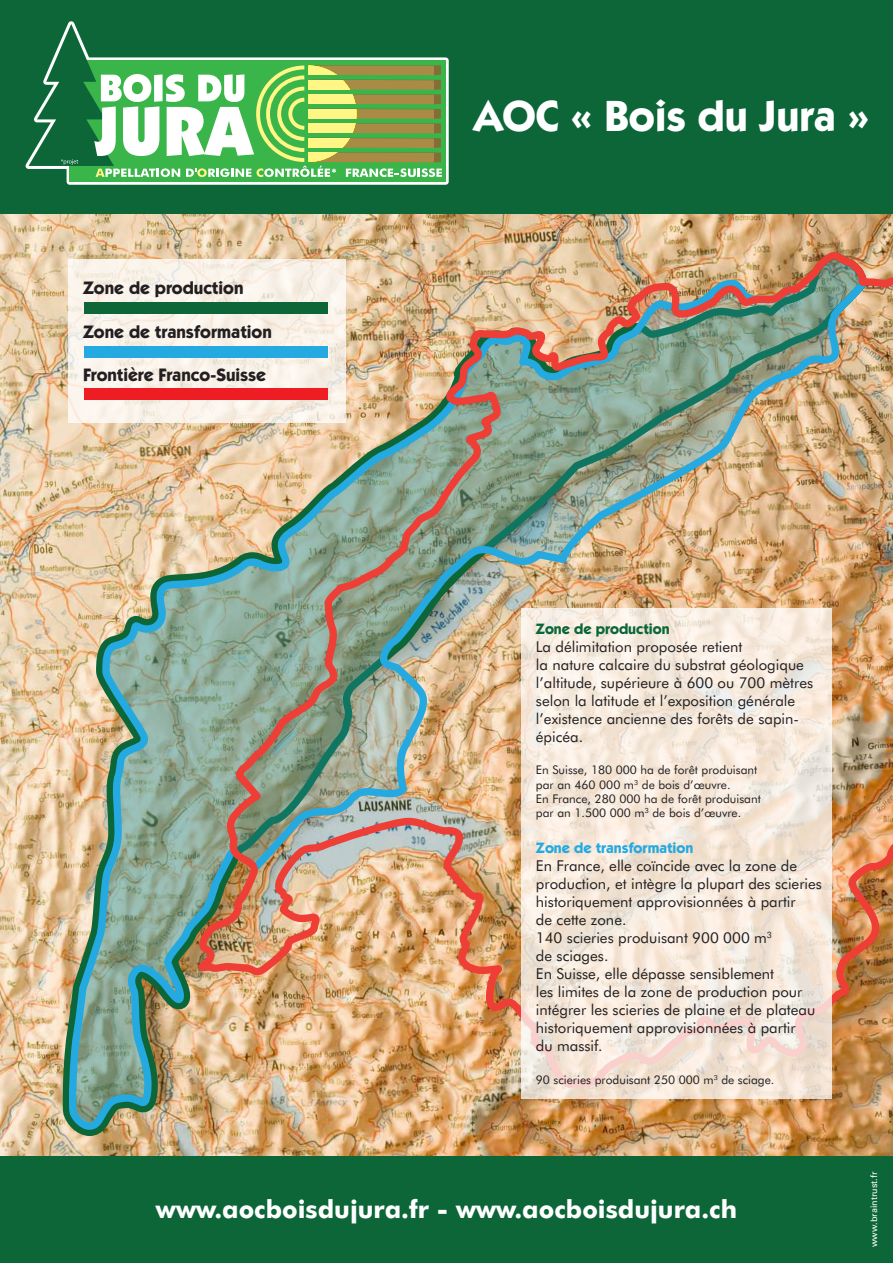
<style>
.page{position:relative;width:893px;height:1263px;background:#0c6638}
.page>*{position:absolute;margin:0;border:0;box-sizing:border-box;transform-origin:0 0}
.t1{font:700 43.5px "Kabel IT Cby BT";color:#fff}
.t2{font:700 25.05px "Futura BT";color:#fff}
.t3{font:700 18px "Kabel IT Cby BT";color:#231f20}
.t4{font:15px/18px "Futura BT";color:#231f20}
.t5{font:700 15px "Kabel IT Cby BT";color:#24aae1}
.t6{font:700 15px "Kabel IT Cby BT";color:#0c6638}
.t7{font:12px "Futura BT";color:#231f20}
.t8{font:9px "Univers";color:#fff}
</style>
<div class="page">
<img style="left:0;top:214px;width:893px;height:941px">
<img style="left:65px;top:274px;width:741px;height:862px">
<img style="left:190px;top:245px;width:703px;height:739px">
<img style="left:270px;top:796px;width:623px;height:294px">
<div style="left:67px;top:57px;width:382px;height:128px;border:6px solid #fff"></div>
<div style="left:70px;top:60px;width:376px;height:122px;background:#3ab54a"></div>
<svg style="left:26px;top:21px;width:416px;height:156px"></svg>
<svg style="left:68px;top:259px;width:277px;height:163px;background:#f4eee5"></svg>
<div style="left:84px;top:388px;width:243px;height:11px;background:#ee1d23"></div>
<div style="left:84px;top:346px;width:243px;height:11px;background:#24aae1"></div>
<div style="left:84px;top:302px;width:243px;height:11px;background:#0c6638"></div>
<svg style="left:521px;top:608px;width:310px;height:491px;background:#f4e7da"></svg>
<p class="t3" style="left:83px;top:277px;width:162px">Zone de production</p>
<p class="t3" style="left:83px;top:320px;width:190px">Zone de transformation</p>
<p class="t3" style="left:83px;top:363px;width:184px">Frontière Franco-Suisse</p>
<p class="t1" style="left:473px;top:89px;width:398px">AOC « Bois du Jura »</p>
<p class="t6" style="left:536px;top:619px;width:135px">Zone de production</p>
<p class="t4" style="left:536px;top:637px;width:208px">La délimitation proposée retient</p>
<p class="t4" style="left:536px;top:655px;width:270px">la nature calcaire du substrat géologique</p>
<p class="t4" style="left:536px;top:673px;width:279px">l’altitude, supérieure à 600 ou 700 mètres</p>
<p class="t4" style="left:536px;top:691px;width:261px">selon la latitude et l’exposition générale</p>
<p class="t4" style="left:536px;top:709px;width:265px">l’existence ancienne des forêts de sapin&shy;épicéa.</p>
<p class="t7" style="left:536px;top:763px;width:223px">En Suisse, 180 000 ha de forêt produisant</p>
<p class="t7" style="left:536px;top:777px;width:196px">par an 460 000 m<sup>3</sup> de bois d’œuvre.</p>
<p class="t7" style="left:536px;top:791px;width:226px">En France, 280 000 ha de forêt produisant</p>
<p class="t7" style="left:536px;top:806px;width:207px">par an 1.500 000 m<sup>3</sup> de bois d’œuvre.</p>
<p class="t5" style="left:536px;top:839px;width:159px">Zone de transformation</p>
<p class="t4" style="left:536px;top:857px;width:288px">En France, elle coïncide avec la zone de production, et intègre la plupart des scieries historiquement approvisionnées à partir</p>
<p class="t4" style="left:536px;top:911px;width:92px">de cette zone.</p>
<p class="t4" style="left:536px;top:929px;width:238px">140 scieries produisant 900 000 m<sup>3</sup></p>
<p class="t4" style="left:536px;top:947px;width:74px">de sciages.</p>
<p class="t4" style="left:536px;top:965px;width:240px">En Suisse, elle dépasse sensiblement</p>
<p class="t4" style="left:536px;top:983px;width:281px">les limites de la zone de production pour intégrer les scieries de plaine et de plateau historiquement approvisionnées à partir</p>
<p class="t4" style="left:536px;top:1037px;width:68px">du massif.</p>
<p class="t7" style="left:536px;top:1073px;width:240px">90 scieries produisant 250 000 m<sup>3</sup> de sciage.</p>
<p class="t2" style="left:156px;top:1193px;width:582px">www.aocboisdujura.fr - www.aocboisdujura.ch</p>
<p class="t8" style="left:868px;top:1247px;width:77px;rotate:-90deg">www.braintrust.fr</p>
</div>
